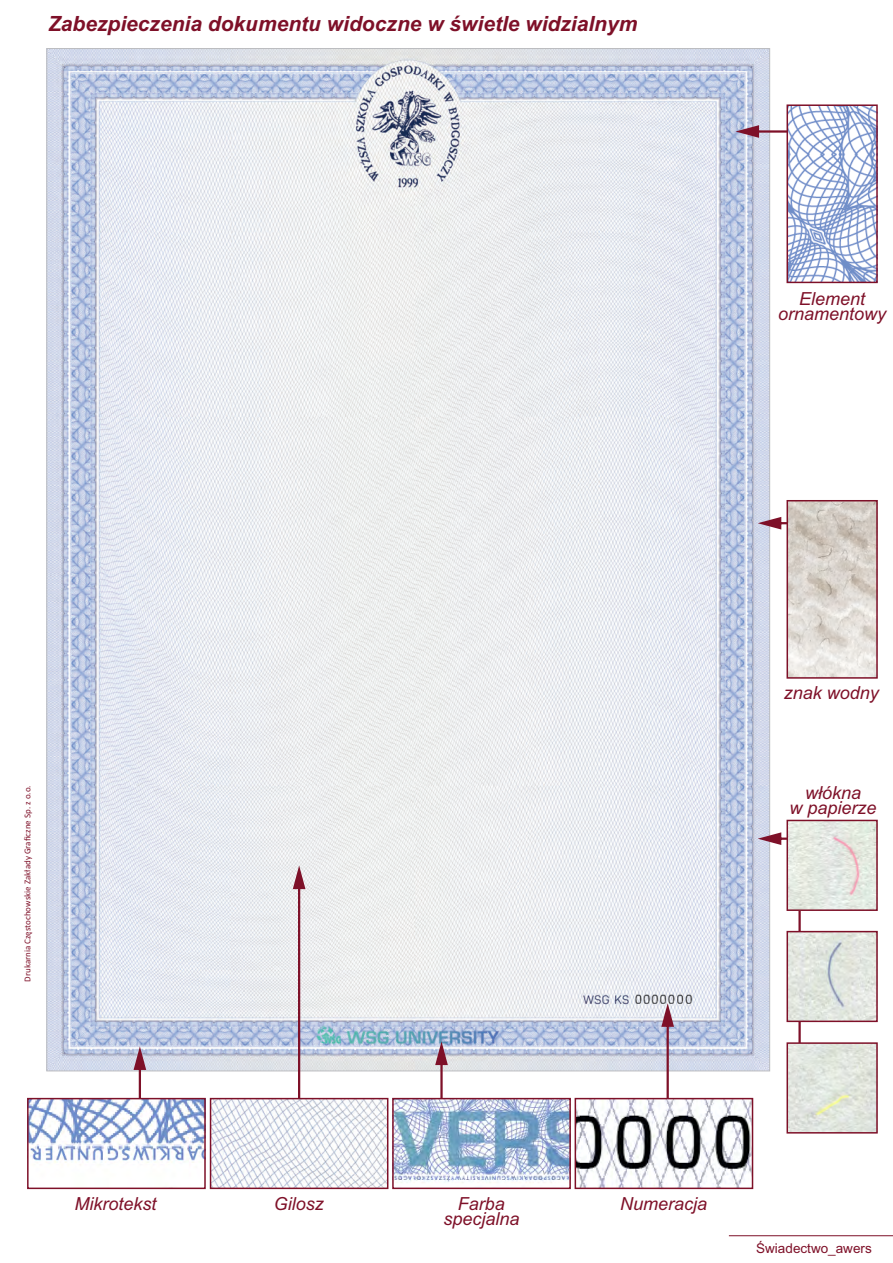
<style>
.page{position:relative;width:893px;height:1263px;background:#fff}
.page>*{position:absolute;margin:0;border:0;box-sizing:border-box;transform-origin:0 0}
.t1{font:italic 700 21px "Arial";color:#7e1028}
.t2{font:italic 18px/15px "Arial";color:#7e1028;text-align:center}
.t3{font:13.5px "Arial";color:#7e1028}
.t4{font:9px "Calibri";color:#7e1028}
</style>
<div class="page">
<img style="left:48px;top:50px;width:720px;height:1019px">
<svg style="left:793px;top:911px;width:13px;height:131px"></svg>
<svg style="left:735px;top:125px;width:51px;height:13px"></svg>
<img style="left:789px;top:107px;width:86px;height:173px">
<div style="left:786px;top:104px;width:92px;height:179px;border:2px solid #7e1028"></div>
<img style="left:789px;top:503px;width:86px;height:173px">
<div style="left:786px;top:500px;width:92px;height:179px;border:2px solid #7e1028"></div>
<img style="left:213px;top:1101px;width:172px;height:85px">
<div style="left:210px;top:1098px;width:178px;height:91px;border:2px solid #7e1028"></div>
<img style="left:578px;top:1101px;width:172px;height:85px">
<div style="left:575px;top:1098px;width:178px;height:91px;border:2px solid #7e1028"></div>
<img style="left:395px;top:1101px;width:173px;height:82px">
<div style="left:392px;top:1098px;width:179px;height:91px;border:2px solid #7e1028"></div>
<svg style="left:661px;top:1003px;width:13px;height:95px"></svg>
<svg style="left:293px;top:865px;width:12px;height:233px"></svg>
<svg style="left:758px;top:517px;width:29px;height:12px"></svg>
<img style="left:789px;top:823px;width:86px;height:85px">
<div style="left:786px;top:820px;width:92px;height:91px;border:2px solid #7e1028"></div>
<img style="left:789px;top:934px;width:86px;height:85px">
<div style="left:786px;top:931px;width:92px;height:91px;border:2px solid #7e1028"></div>
<img style="left:789px;top:1045px;width:86px;height:85px">
<div style="left:786px;top:1042px;width:92px;height:91px;border:2px solid #7e1028"></div>
<svg style="left:758px;top:832px;width:29px;height:13px"></svg>
<svg style="left:435px;top:1041px;width:13px;height:57px"></svg>
<hr style="left:729px;top:1235px;width:164px;height:1px;background:#7e1028">
<img style="left:30px;top:1101px;width:173px;height:62px">
<div style="left:27px;top:1098px;width:179px;height:91px;border:2px solid #7e1028"></div>
<svg style="left:134px;top:1046px;width:12px;height:52px"></svg>
<p class="t1" style="left:48px;top:16px;width:591px">Zabezpieczenia dokumentu widoczne w świetle widzialnym</p>
<p class="t2" style="left:778px;top:293px;width:110px">Element ornamentowy</p>
<p class="t4" style="left:24px;top:982px;width:198px;rotate:-90deg">Drukarnia Częstochowskie Zakłady Graficzne Sp. z o.o.</p>
<p class="t2" style="left:74px;top:1198px;width:84px">Mikrotekst</p>
<p class="t2" style="left:784px;top:686px;width:97px">znak wodny</p>
<p class="t2" style="left:789px;top:787px;width:89px">włókna<br>w papierze</p>
<p class="t2" style="left:274px;top:1198px;width:52px">Gilosz</p>
<p class="t2" style="left:620px;top:1198px;width:89px">Numeracja</p>
<p class="t2" style="left:443px;top:1198px;width:78px">Farba specjalna</p>
<p class="t3" style="left:756px;top:1243px;width:117px">Świadectwo_awers</p>
</div>
